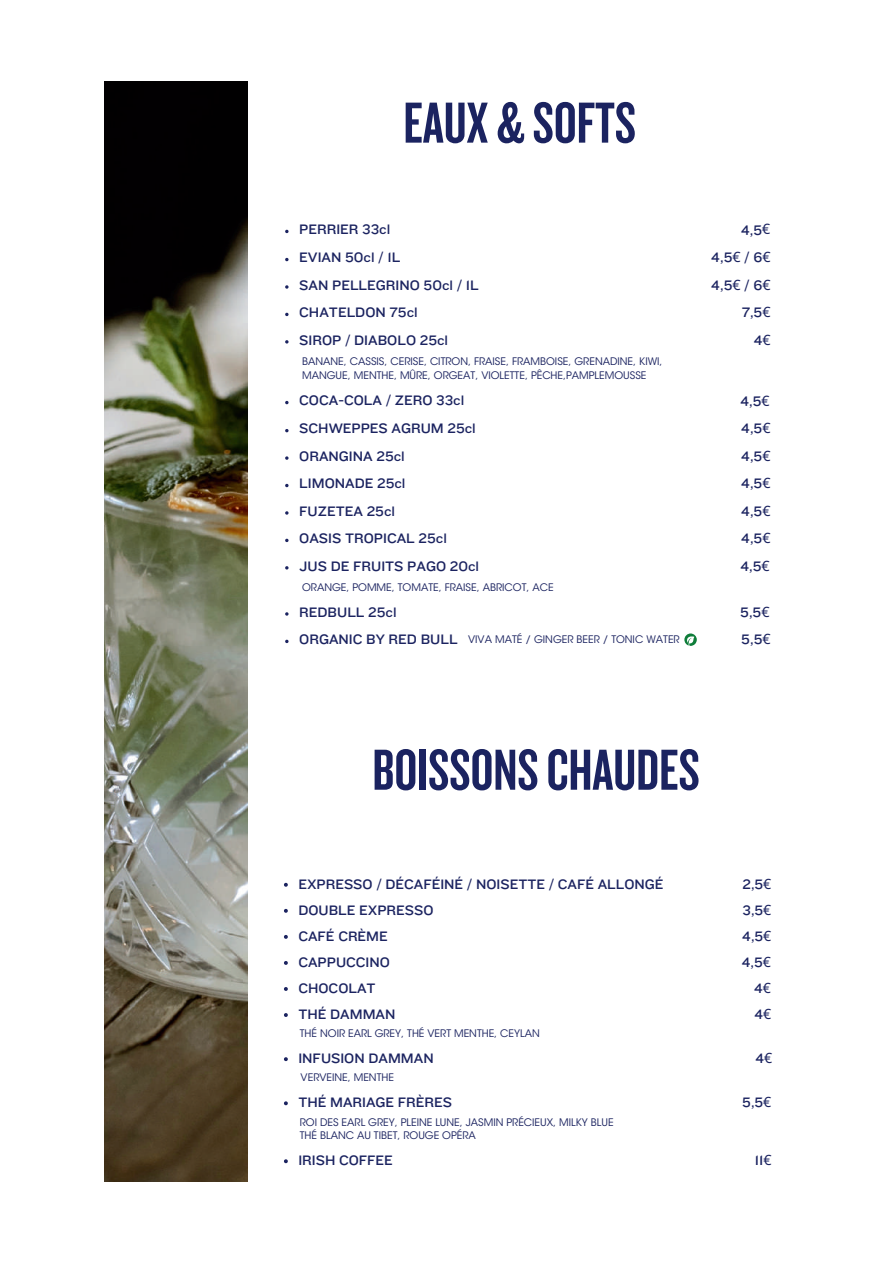
<style>
.page{position:relative;width:894px;height:1264px;background:#fff}
.page>*{position:absolute;margin:0;border:0;box-sizing:border-box;transform-origin:0 0}
.t1{font:60px "Knockout HTF48 Featherweight";color:#1b2360}
.t2{font:14.25px "Knockout HTF32 Junior Cruiserwt";color:#1b2360}
.t3{font:14.1px "Knockout HTF32 Junior Cruiserwt";color:#1b2360}
.t4{font:10.35px/13.8px "ITC Avant Garde Std";color:#1b2360}
.s1{font-family:"Noto Sans"}
.s2{font-family:"Knockout HTF32 Junior Cruiserwt";font-size:14.25px}
</style>
<div class="page">
<img style="left:104px;top:81px;width:143px;height:1100px">
<svg style="left:284px;top:882px;width:4px;height:4px"></svg>
<svg style="left:284px;top:908px;width:4px;height:4px"></svg>
<svg style="left:284px;top:935px;width:4px;height:3px"></svg>
<svg style="left:284px;top:961px;width:4px;height:3px"></svg>
<svg style="left:284px;top:987px;width:4px;height:3px"></svg>
<svg style="left:284px;top:1013px;width:4px;height:3px"></svg>
<svg style="left:284px;top:1057px;width:4px;height:4px"></svg>
<svg style="left:284px;top:1159px;width:4px;height:4px"></svg>
<svg style="left:684px;top:633px;width:12px;height:13px"></svg>
<svg style="left:285px;top:456px;width:3px;height:4px"></svg>
<svg style="left:285px;top:285px;width:3px;height:4px"></svg>
<svg style="left:284px;top:1101px;width:4px;height:4px"></svg>
<h1 class="t1" style="left:403px;top:93px;width:234px">EAUX &amp; SOFTS</h1>
<p class="t2" style="left:299px;top:222px;width:92px">PERRIER 33cl</p>
<p class="t2" style="left:740px;top:222px;width:31px;rotate:-1deg">4,5<span class="s1">€</span></p>
<p class="t2" style="left:299px;top:250px;width:103px">EVIAN 50cl / 1L</p>
<p class="t2" style="left:711px;top:250px;width:61px">4,5<span class="s1">€</span> / 6<span class="s1">€</span></p>
<p class="t2" style="left:299px;top:277px;width:181px">SAN PELLEGRINO 50cl / 1L</p>
<p class="t2" style="left:711px;top:277px;width:61px">4,5<span class="s1">€</span> / 6<span class="s1">€</span></p>
<p class="t2" style="left:299px;top:305px;width:120px">CHATELDON 75cl</p>
<p class="t2" style="left:741px;top:305px;width:30px">7,5<span class="s1">€</span></p>
<p class="t2" style="left:299px;top:332px;width:150px">SIROP / DIABOLO 25cl</p>
<p class="t2" style="left:753px;top:332px;width:18px">4<span class="s1">€</span></p>
<p class="t4" style="left:302px;top:354px;width:362px">BANANE, CASSIS, CERISE, CITRON, FRAISE, FRAMBOISE, GRENADINE, KIWI,<br>MANGUE, MENTHE, MÛRE, ORGEAT, VIOLETTE, PÊCHE,PAMPLEMOUSSE</p>
<p class="t2" style="left:299px;top:393px;width:166px">COCA-COLA / ZERO 33cl</p>
<p class="t2" style="left:740px;top:393px;width:31px;rotate:-1deg">4,5<span class="s1">€</span></p>
<p class="t2" style="left:299px;top:421px;width:178px">SCHWEPPES AGRUM 25cl</p>
<p class="t2" style="left:741px;top:421px;width:31px">4,5<span class="s1">€</span></p>
<p class="t2" style="left:299px;top:448px;width:107px">ORANGINA 25cl</p>
<p class="t2" style="left:741px;top:448px;width:31px">4,5<span class="s1">€</span></p>
<p class="t2" style="left:299px;top:476px;width:108px">LIMONADE 25cl</p>
<p class="t2" style="left:741px;top:476px;width:31px">4,5<span class="s1">€</span></p>
<p class="t2" style="left:299px;top:503px;width:97px">FUZETEA 25cl</p>
<p class="t2" style="left:741px;top:503px;width:31px">4,5<span class="s1">€</span></p>
<p class="t2" style="left:299px;top:530px;width:149px">OASIS TROPICAL 25cl</p>
<p class="t2" style="left:741px;top:530px;width:31px">4,5<span class="s1">€</span></p>
<p class="t4" style="left:302px;top:580px;width:253px">ORANGE, POMME, TOMATE, FRAISE, ABRICOT, ACE</p>
<p class="t2" style="left:299px;top:558px;width:181px">JUS DE FRUITS PAGO 20cl</p>
<p class="t2" style="left:740px;top:558px;width:31px">4,5<span class="s1">€</span></p>
<p class="t2" style="left:299px;top:604px;width:99px">REDBULL 25cl</p>
<p class="t2" style="left:740px;top:604px;width:31px">5,5<span class="s1">€</span></p>
<p class="t4" style="left:299px;top:632px;width:382px"><span class="s2">ORGANIC BY RED BULL</span> VIVA MATÉ / GINGER BEER / TONIC WATER</p>
<p class="t2" style="left:741px;top:631px;width:31px">5,5<span class="s1">€</span></p>
<h1 class="t1" style="left:372px;top:739px;width:329px">BOISSONS CHAUDES</h1>
<p class="t2" style="left:298px;top:876px;width:366px">EXPRESSO / DÉCAFÉINÉ / NOISETTE / CAFÉ ALLONGÉ</p>
<p class="t3" style="left:742px;top:876px;width:30px">2,5<span class="s1">€</span></p>
<p class="t2" style="left:298px;top:902px;width:136px">DOUBLE EXPRESSO</p>
<p class="t3" style="left:742px;top:902px;width:30px">3,5<span class="s1">€</span></p>
<p class="t2" style="left:298px;top:928px;width:91px">CAFÉ CRÈME</p>
<p class="t3" style="left:742px;top:928px;width:31px">4,5<span class="s1">€</span></p>
<p class="t2" style="left:298px;top:954px;width:93px">CAPPUCCINO</p>
<p class="t3" style="left:741px;top:954px;width:31px">4,5<span class="s1">€</span></p>
<p class="t2" style="left:298px;top:980px;width:79px">CHOCOLAT</p>
<p class="t3" style="left:753px;top:980px;width:18px">4<span class="s1">€</span></p>
<p class="t2" style="left:298px;top:1006px;width:98px">THÉ DAMMAN</p>
<p class="t3" style="left:754px;top:1006px;width:18px">4<span class="s1">€</span></p>
<p class="t4" style="left:300px;top:1026px;width:241px">THÉ NOIR EARL GREY, THÉ VERT MENTHE, CEYLAN</p>
<p class="t2" style="left:298px;top:1050px;width:137px">INFUSION DAMMAN</p>
<p class="t3" style="left:755px;top:1050px;width:18px">4<span class="s1">€</span></p>
<p class="t4" style="left:300px;top:1070px;width:95px">VERVEINE, MENTHE</p>
<p class="t2" style="left:298px;top:1094px;width:155px">THÉ MARIAGE FRÈRES</p>
<p class="t3" style="left:742px;top:1094px;width:31px">5,5<span class="s1">€</span></p>
<p class="t4" style="left:300px;top:1115px;width:315px">ROI DES EARL GREY, PLEINE LUNE, JASMIN PRÉCIEUX, MILKY BLUE<br>THÉ BLANC AU TIBET, ROUGE OPÉRA</p>
<p class="t2" style="left:298px;top:1152px;width:96px">IRISH COFFEE</p>
<p class="t3" style="left:754px;top:1152px;width:18px">11<span class="s1">€</span></p>
</div>
